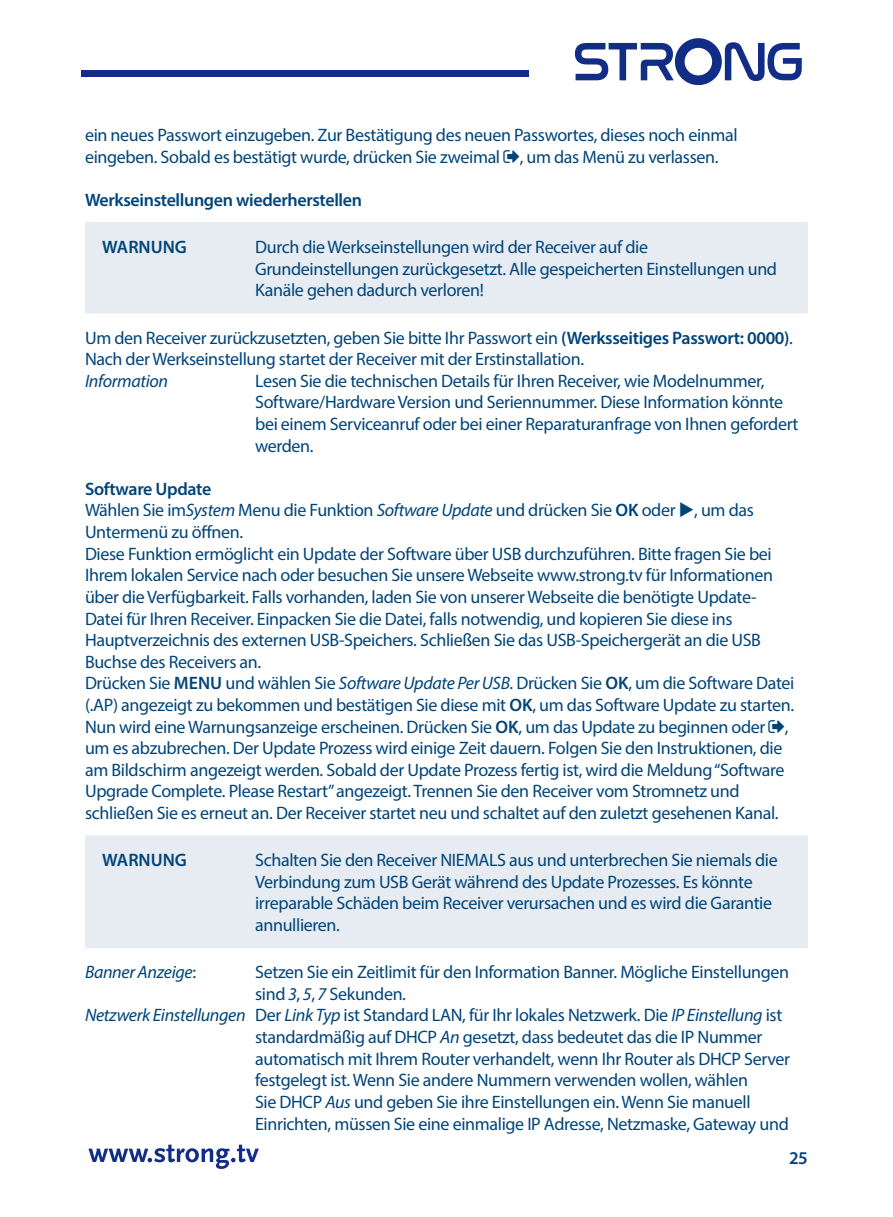
<style>
.page{position:relative;width:893px;height:1217px;background:#fff}
.page>*{position:absolute;margin:0;border:0;box-sizing:border-box;transform-origin:0 0}
.t1{font:18px/21.6px "Myriad Pro";letter-spacing:-.02em;color:#00447a}
.t2{font:600 18px "Myriad Pro";letter-spacing:-.02em;color:#00447a}
.t3{font:italic 18px "Myriad Pro";letter-spacing:-.02em;color:#00447a}
.t4{font:600 18px "Myriad Pro";color:#00447a}
.s1{font-weight:600}
.s2{font-style:italic}
.s3{font-style:normal}
</style>
<div class="page">
<div style="left:82px;top:71px;width:447px;height:6px;background:#112d86"></div>
<svg style="left:575px;top:38px;width:227px;height:47px"></svg>
<svg style="left:88px;top:1144px;width:171px;height:24px"></svg>
<div style="left:85px;top:222px;width:723px;height:150px;background:#e6ecf2"></div>
<div style="left:85px;top:313px;width:723px;height:105px;background:#fff"></div>
<div style="left:85px;top:835px;width:723px;height:150px;background:#e6ecf2"></div>
<div style="left:85px;top:947px;width:723px;height:105px;background:#fff"></div>
<p class="t1" style="left:85px;top:124px;width:654px">ein neues Passwort einzugeben. Zur Bestätigung des neuen Passwortes, dieses noch einmal eingeben. Sobald es bestätigt wurde, drücken Sie zweimal , um das Menü zu verlassen.</p>
<p class="t2" style="left:85px;top:188px;width:279px">Werkseinstellungen wiederherstellen</p>
<p class="t4" style="left:102px;top:235px;width:86px">WARNUNG</p>
<p class="t1" style="left:255px;top:236px;width:523px">Durch die Werkseinstellungen wird der Receiver auf die<br>Grundeinstellungen zurückgesetzt. Alle gespeicherten Einstellungen und<br>Kanäle gehen dadurch verloren!</p>
<p class="t1" style="left:85px;top:326px;width:709px">Um den Receiver zurückzusetzten, geben Sie bitte Ihr Passwort ein <span class="s1">(Werksseitiges Passwort: 0000)</span>.<br>Nach der Werkseinstellung startet der Receiver mit der Erstinstallation.</p>
<p class="t3" style="left:85px;top:369px;width:85px">Information</p>
<p class="t1" style="left:255px;top:369px;width:545px">Lesen Sie die technischen Details für Ihren Receiver, wie Modelnummer, Software/Hardware Version und Seriennummer. Diese Information könnte bei einem Serviceanruf oder bei einer Reparaturanfrage von Ihnen gefordert werden.</p>
<p class="t1" style="left:85px;top:477px;width:711px"><span class="s1">Software Update<br></span>Wählen Sie im<span class="s2">System</span> Menu die Funktion <span class="s2">Software Update</span> und drücken Sie <span class="s1">OK</span> oder ◆, um das Untermenü zu öffnen.<br>Diese Funktion ermöglicht ein Update der Software über USB durchzuführen. Bitte fragen Sie bei Ihrem lokalen Service nach oder besuchen Sie unsere Webseite www.strong.tv für Informationen über die Verfügbarkeit. Falls vorhanden, laden Sie von unserer Webseite die benötigte Update-Datei für Ihren Receiver. Einpacken Sie die Datei, falls notwendig, und kopieren Sie diese ins Hauptverzeichnis des externen USB-Speichers. Schließen Sie das USB-Speichergerät an die USB Buchse des Receivers an.<br>Drücken Sie <span class="s1">MENU</span> und wählen Sie <span class="s2">Software Update Per USB</span>. Drücken Sie <span class="s1">OK</span>, um die Software Datei (.AP) angezeigt zu bekommen und bestätigen Sie diese mit <span class="s1">OK</span>, um das Software Update zu starten.<br>Nun wird eine Warnungsanzeige erscheinen. Drücken Sie <span class="s1">OK</span>, um das Update zu beginnen oder , um es abzubrechen. Der Update Prozess wird einige Zeit dauern. Folgen Sie den Instruktionen, die am Bildschirm angezeigt werden. Sobald der Update Prozess fertig ist, wird die Meldung “Software Upgrade Complete. Please Restart” angezeigt. Trennen Sie den Receiver vom Stromnetz und schließen Sie es erneut an. Der Receiver startet neu und schaltet auf den zuletzt gesehenen Kanal.</p>
<p class="t4" style="left:102px;top:848px;width:86px">WARNUNG</p>
<p class="t1" style="left:255px;top:848px;width:524px">Schalten Sie den Receiver NIEMALS aus und unterbrechen Sie niemals die Verbindung zum USB Gerät während des Update Prozesses. Es könnte irreparable Schäden beim Receiver verursachen und es wird die Garantie annullieren.</p>
<p class="t3" style="left:85px;top:960px;width:113px">Banner Anzeige<span class="s3">:</span></p>
<p class="t1" style="left:255px;top:960px;width:536px">Setzen Sie ein Zeitlimit für den Information Banner. Mögliche Einstellungen</p>
<p class="t1" style="left:255px;top:982px;width:152px">sind <span class="s2">3</span>, <span class="s2">5</span>, <span class="s2">7</span> Sekunden.</p>
<p class="t1" style="left:85px;top:1004px;width:699px"><span class="s2">Netzwerk Einstellungen</span> Der <span class="s2">Link Typ</span> ist Standard LAN, für Ihr lokales Netzwerk. Die <span class="s2">IP Einstellung</span> ist</p>
<p class="t1" style="left:255px;top:1025px;width:509px">standardmäßig auf DHCP <span class="s2">An</span> gesetzt, dass bedeutet das die IP Nummer</p>
<p class="t1" style="left:255px;top:1047px;width:536px">automatisch mit Ihrem Router verhandelt, wenn Ihr Router als DHCP Server</p>
<p class="t1" style="left:255px;top:1068px;width:494px">festgelegt ist. Wenn Sie andere Nummern verwenden wollen, wählen</p>
<p class="t1" style="left:255px;top:1090px;width:497px">Sie DHCP <span class="s2">Aus</span> und geben Sie ihre Einstellungen ein. Wenn Sie manuell</p>
<p class="t1" style="left:255px;top:1112px;width:535px">Einrichten, müssen Sie eine einmalige IP Adresse, Netzmaske, Gateway und</p>
<p class="t2" style="left:789px;top:1146px;width:20px">25</p>
</div>
